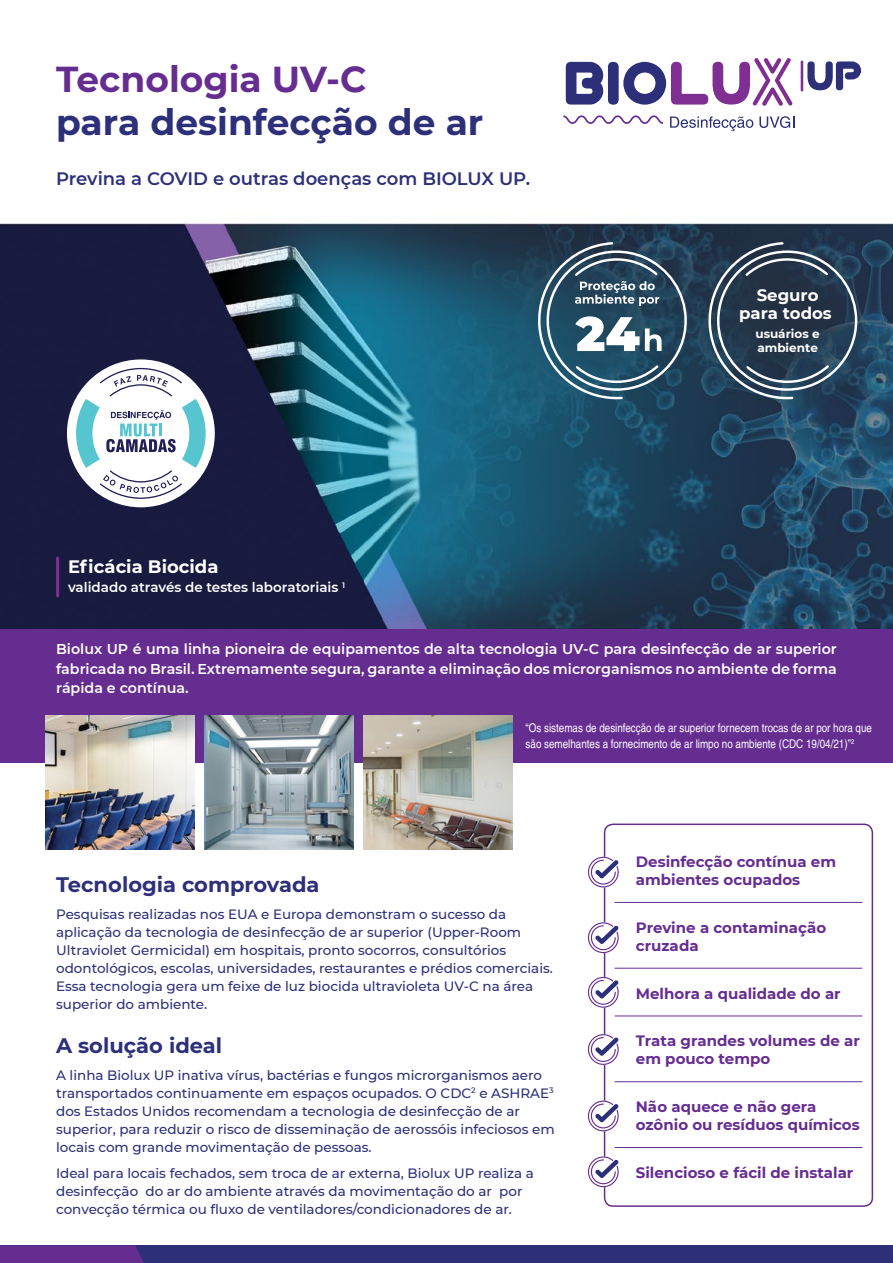
<style>
.page{position:relative;width:893px;height:1263px;background:#fff}
.page>*{position:absolute;margin:0;border:0;box-sizing:border-box;transform-origin:0 0}
.t1{font:700 36px "Montserrat";color:#2d3078}
.t2{font:700 36px "Montserrat";color:#662d91}
.t3{font:700 21px "Montserrat";color:#2d3078}
.t4{font:600 18px "Montserrat";color:#2d3078}
.t5{font:700 18px "Montserrat";color:#fff}
.t6{font:700 16.5px/18px "Montserrat";color:#fff;text-align:center}
.t7{font:700 15px/18px "Montserrat";color:#662d91}
.t8{font:600 14.25px/19.5px "Montserrat";color:#fff;text-align:justify}
.t9{font:500 13.5px/18px "Montserrat";color:#2d3078}
.t10{font:600 13.5px "Montserrat";color:#fff}
.t11{font:condensed 12px/16.5px "Helvetica LT";color:#fff}
.t12{font:700 12px/13.5px "Montserrat";color:#fff}
</style>
<div class="page">
<img style="left:0;top:60px;width:893px;height:1147px">
<div style="left:604px;top:823px;width:269px;height:384px;border:2px solid #662d91;border-radius:9px"></div>
<div style="left:0;top:629px;width:893px;height:134px;background:#662d91"></div>
<img style="left:45px;top:716px;width:149px;height:133px">
<img style="left:205px;top:716px;width:149px;height:133px">
<img style="left:364px;top:716px;width:148px;height:133px">
<svg style="left:706px;top:242px;width:152px;height:157px;background:#36495d"></svg>
<svg style="left:535px;top:242px;width:152px;height:157px;background:#47677a"></svg>
<div style="left:0;top:1245px;width:893px;height:18px;background:#2d3078"></div>
<svg style="left:0;top:1245px;width:144px;height:18px;background:#622d8f"></svg>
<hr style="left:615px;top:902px;width:247px;height:1px;background:#662d91">
<hr style="left:615px;top:968px;width:247px;height:1px;background:#662d91">
<hr style="left:615px;top:1015px;width:247px;height:1px;background:#662d91">
<hr style="left:615px;top:1081px;width:247px;height:1px;background:#662d91">
<hr style="left:615px;top:1147px;width:247px;height:1px;background:#662d91">
<svg style="left:588px;top:1156px;width:31px;height:31px"></svg>
<svg style="left:588px;top:1100px;width:31px;height:31px"></svg>
<svg style="left:588px;top:1034px;width:31px;height:31px"></svg>
<svg style="left:588px;top:977px;width:31px;height:31px"></svg>
<svg style="left:588px;top:922px;width:31px;height:31px"></svg>
<svg style="left:588px;top:857px;width:31px;height:30px"></svg>
<svg style="left:759px;top:116px;width:35px;height:12px"></svg>
<svg style="left:562px;top:115px;width:191px;height:16px"></svg>
<svg style="left:566px;top:62px;width:37px;height:43px"></svg>
<div style="left:608px;top:62px;width:11px;height:43px;background:#2d3078;border-radius:5px"></div>
<svg style="left:623px;top:58px;width:170px;height:49px"></svg>
<svg style="left:807px;top:61px;width:54px;height:29px"></svg>
<hr style="left:801px;top:62px;width:2px;height:28px;background:#7f2e91">
<hr style="left:56px;top:558px;width:3px;height:38px;background:#7f2e91">
<div style="left:67px;top:359px;width:148px;height:148px;background:#fff;border-radius:50%"></div>
<svg style="left:76px;top:368px;width:130px;height:131px"></svg>
<p class="t2" style="left:56px;top:53px;width:312px">Tecnologia UV-C</p>
<p class="t1" style="left:56px;top:97px;width:429px">para desinfecção de ar</p>
<p class="t4" style="left:56px;top:166px;width:476px">Previna a COVID e outras doenças com BIOLUX UP.</p>
<p class="t5" style="left:68px;top:554px;width:152px">Eficácia Biocida</p>
<p class="t10" style="left:68px;top:578px;width:279px">validado através de testes laboratoriais <sup>1</sup></p>
<p class="t6" style="left:739px;top:285px;width:94px">Seguro para todos</p>
<p class="t12" style="left:755px;top:327px;width:66px">usuários e ambiente</p>
<p class="t8" style="left:56px;top:639px;width:782px">Biolux UP é uma linha pioneira de equipamentos de alta tecnologia UV-C para desinfecção de ar superior fabricada no Brasil. Extremamente segura, garante a eliminação dos microrganismos no ambiente de forma rápida e contínua.</p>
<p class="t11" style="left:526px;top:719px;width:348px">“Os sistemas de desinfecção de ar superior fornecem trocas de ar por hora que são semelhantes a fornecimento de ar limpo no ambiente (CDC 19/04/21)”<sup>2</sup></p>
<p class="t3" style="left:56px;top:870px;width:265px">Tecnologia comprovada</p>
<p class="t9" style="left:56px;top:904px;width:498px">Pesquisas realizadas nos EUA e Europa demonstram o sucesso da aplicação da tecnologia de desinfecção de ar superior (Upper-Room Ultraviolet Germicidal) em hospitais, pronto socorros, consultórios odontológicos, escolas, universidades, restaurantes e prédios comerciais.<br>Essa tecnologia gera um feixe de luz biocida ultravioleta UV-C na área superior do ambiente.</p>
<p class="t3" style="left:56px;top:1031px;width:167px">A solução ideal</p>
<p class="t9" style="left:56px;top:1065px;width:500px">A linha Biolux UP inativa vírus, bactérias e fungos microrganismos aero transportados continuamente em espaços ocupados. O CDC<sup>2</sup> e ASHRAE<sup>3 </sup>dos Estados Unidos recomendam a tecnologia de desinfecção de ar superior, para reduzir o risco de disseminação de aerossóis infeciosos em locais com grande movimentação de pessoas.</p>
<p class="t9" style="left:56px;top:1164px;width:479px">Ideal para locais fechados, sem troca de ar externa, Biolux UP realiza a desinfecção do ar do ambiente através da movimentação do ar por convecção térmica ou fluxo de ventiladores/condicionadores de ar.</p>
<p class="t7" style="left:636px;top:852px;width:202px">Desinfecção contínua em ambientes ocupados</p>
<p class="t7" style="left:636px;top:918px;width:192px">Previne a contaminação cruzada</p>
<p class="t7" style="left:636px;top:983px;width:206px">Melhora a qualidade do ar</p>
<p class="t7" style="left:636px;top:1031px;width:226px">Trata grandes volumes de ar em pouco tempo</p>
<p class="t7" style="left:636px;top:1097px;width:225px">Não aquece e não gera ozônio ou resíduos químicos</p>
<p class="t7" style="left:636px;top:1163px;width:219px">Silencioso e fácil de instalar</p>
</div>
